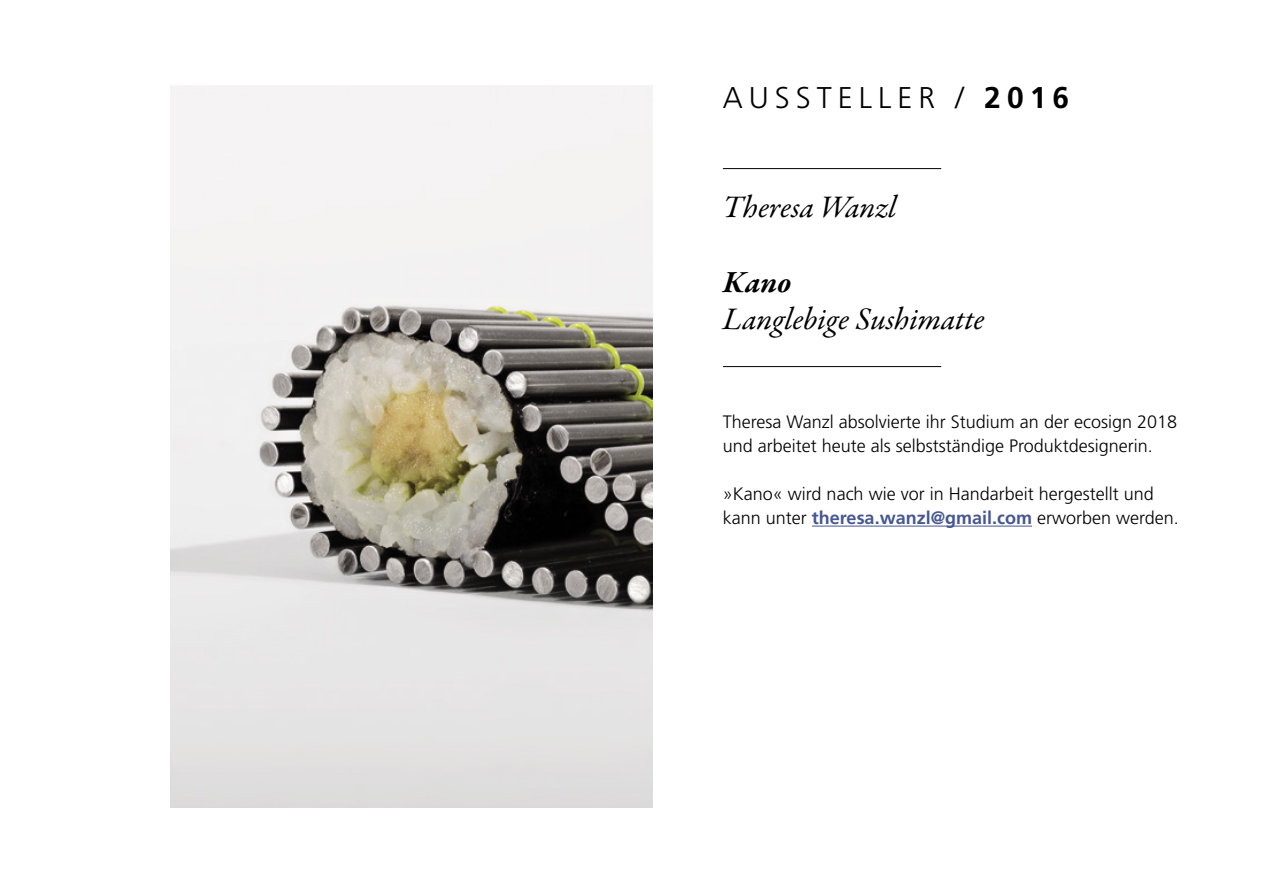
<style>
.page{position:relative;width:1263px;height:893px;background:#fff}
.page>*{position:absolute;margin:0;border:0;box-sizing:border-box;transform-origin:0 0}
.t1{font:italic 31.5px "Garamond Premr Pro";color:#000}
.t2{font:italic 700 31.5px "Garamond Premr Pro";color:#000}
.t3{font:300 30px "Frutiger LT Std";letter-spacing:.2em;color:#000}
.t4{font:300 18px/24px "Frutiger LT Std";color:#000}
.s1{font-weight:700}
.s2{font-weight:700;color:#465792}
</style>
<div class="page">
<img style="left:170px;top:85px;width:483px;height:723px">
<hr style="left:812px;top:526px;width:220px;height:1px;background:#465792">
<hr style="left:723px;top:366px;width:218px;height:1px;background:#000">
<hr style="left:723px;top:168px;width:218px;height:1px;background:#000">
<h2 class="t3" style="left:723px;top:80px;width:348px">AUSSTELLER / <span class="s1">2016</span></h2>
<h1 class="t1" style="left:723px;top:187px;width:175px">Theresa Wanzl</h1>
<h1 class="t2" style="left:723px;top:263px;width:70px">Kano</h1>
<h1 class="t1" style="left:723px;top:299px;width:263px">Langlebige Sushimatte</h1>
<p class="t4" style="left:723px;top:410px;width:456px">Theresa Wanzl absolvierte ihr Studium an der ecosign 2018 und arbeitet heute als selbstständige Produktdesignerin.</p>
<p class="t4" style="left:723px;top:482px;width:457px">»Kano« wird nach wie vor in Handarbeit hergestellt und kann unter <span class="s2">theresa.wanzl@gmail.com</span> erworben werden.</p>
</div>
